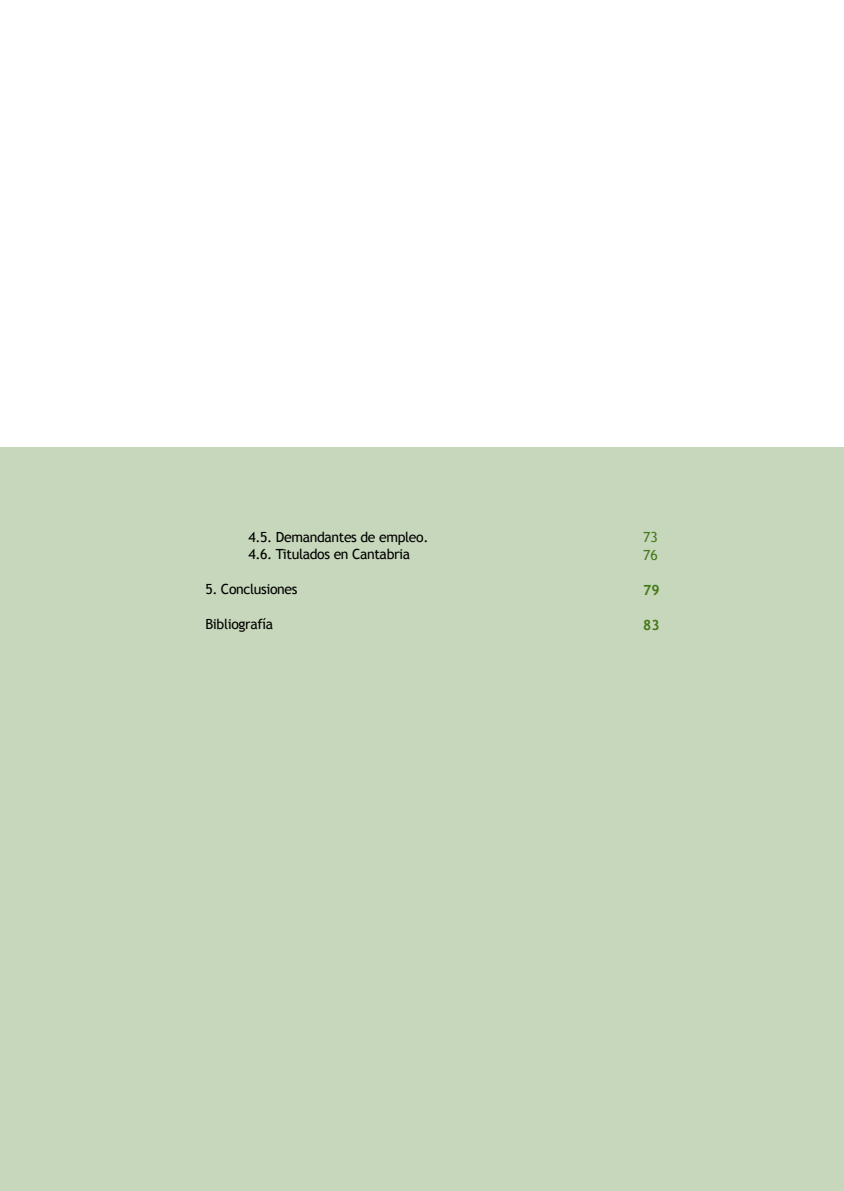
<style>
.page{position:relative;width:844px;height:1191px;background:#fff}
.page>*{position:absolute;margin:0;border:0;box-sizing:border-box;transform-origin:0 0}
.t1{font:14px/17.3px "Trebuchet MS";letter-spacing:-.025em;color:#000}
.t2{font:14px/17.5px "Trebuchet MS";color:#447a1c}
.t3{font:700 14px "Trebuchet MS";color:#447a1c}
</style>
<div class="page">
<div style="left:0;top:447px;width:843px;height:744px;background:#c7d7bb"></div>
<p class="t1" style="left:248px;top:528px;width:181px">4.5. Demandantes de empleo.<br>4.6. Titulados en Cantabria</p>
<p class="t1" style="left:205px;top:580px;width:94px">5. Conclusiones</p>
<p class="t1" style="left:205px;top:615px;width:69px">Bibliografía</p>
<p class="t2" style="left:643px;top:528px;width:16px">73<br>76</p>
<p class="t3" style="left:643px;top:581px;width:18px">79</p>
<p class="t3" style="left:643px;top:616px;width:18px">83</p>
</div>
